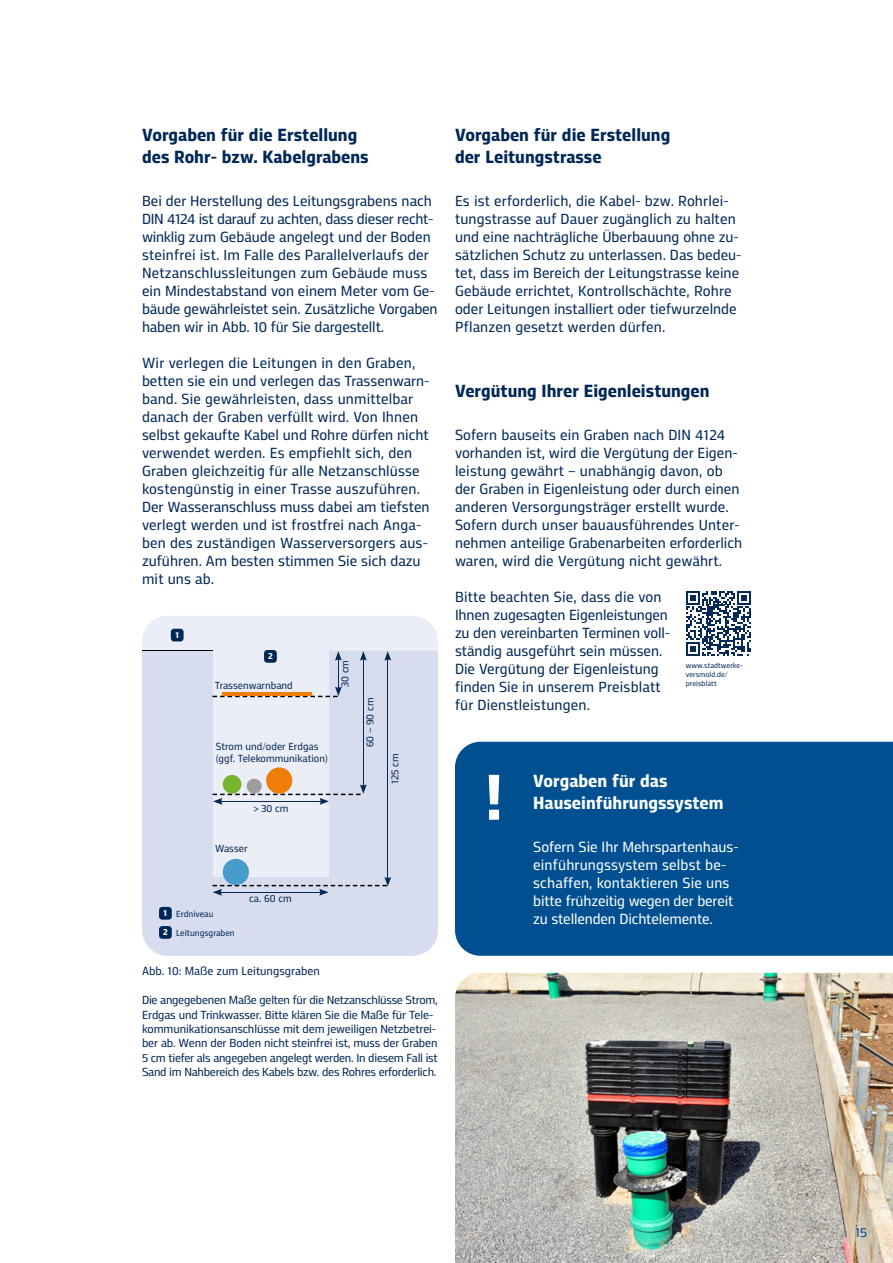
<style>
.page{position:relative;width:893px;height:1263px;background:#fff}
.page>*{position:absolute;margin:0;border:0;box-sizing:border-box;transform-origin:0 0}
.t1{font:700 66px "Dalle Set";color:#fff}
.t2{font:700 18px/21.6px "Dalle Set";color:#002857}
.t3{font:700 18px/21.6px "Dalle Set";color:#fff}
.t4{font:15px/18px "Dalle Set";color:#002857}
.t5{font:15px/18px "Dalle Set";color:#fff}
.t6{font:13.5px "Dalle Set";color:#005091}
.t7{font:12px/14.4px "Dalle Set";letter-spacing:-.015em;color:#002857}
.t8{font:10.5px/12px "Dalle Set";color:#062954}
.t9{font:9px/19.2px "Dalle Set";color:#002857}
.t10{font:700 9px/19.2px "Dalle Set";color:#fff}
.t11{font:7.5px/9px "Dalle Set";letter-spacing:.01em;color:#002857}
</style>
<div class="page">
<div style="left:142px;top:916px;width:296px;height:40px;background:#d7ddee"></div>
<div style="left:142px;top:616px;width:296px;height:35px;background:#ebeef7"></div>
<svg style="left:142px;top:651px;width:296px;height:265px;background:#dde2f0"></svg>
<hr style="left:142px;top:650px;width:71px;height:1px;background:#000">
<div style="left:223px;top:775px;width:18px;height:19px;background:#76b42e;border-radius:50%"></div>
<div style="left:266px;top:767px;width:26px;height:27px;background:#ee7d09;border-radius:50%"></div>
<div style="left:223px;top:859px;width:26px;height:26px;background:#479cca;border-radius:50%"></div>
<div style="left:247px;top:779px;width:15px;height:15px;background:#9d9d9c;border-radius:50%"></div>
<hr style="left:363px;top:658px;width:1px;height:129px;background:#062954">
<svg style="left:360px;top:651px;width:7px;height:10px"></svg>
<hr style="left:338px;top:658px;width:1px;height:31px;background:#062954">
<svg style="left:213px;top:686px;width:129px;height:11px"></svg>
<svg style="left:335px;top:651px;width:7px;height:10px"></svg>
<hr style="left:387px;top:658px;width:1px;height:221px;background:#062954">
<svg style="left:384px;top:651px;width:7px;height:10px"></svg>
<svg style="left:213px;top:784px;width:154px;height:21px;background:#c7c9c7"></svg>
<svg style="left:213px;top:877px;width:178px;height:19px;background:#bbc6d8"></svg>
<div style="left:159px;top:907px;width:13px;height:13px;background:#002857;border-radius:3px"></div>
<div style="left:159px;top:926px;width:13px;height:13px;background:#002857;border-radius:3px"></div>
<div style="left:264px;top:650px;width:13px;height:13px;background:#002857;border-radius:3px"></div>
<div style="left:171px;top:629px;width:13px;height:12px;background:#002857;border-radius:3px"></div>
<div style="left:455px;top:742px;width:438px;height:214px;background:#005091"></div>
<img style="left:455px;top:973px;width:438px;height:290px">
<svg style="left:686px;top:591px;width:65px;height:65px"></svg>
<p class="t2" style="left:142px;top:124px;width:228px">Vorgaben für die Erstellung des Rohr- bzw. Kabelgrabens</p>
<p class="t2" style="left:455px;top:124px;width:217px">Vorgaben für die Erstellung der Leitungstrasse</p>
<p class="t4" style="left:455px;top:191px;width:288px">Es ist erforderlich, die Kabel- bzw. Rohrlei&shy;tungstrasse auf Dauer zugänglich zu halten und eine nachträgliche Überbauung ohne zu&shy;sätzlichen Schutz zu unterlassen. Das bedeu&shy;tet, dass im Bereich der Leitungstrasse keine Gebäude errichtet, Kontrollschächte, Rohre oder Leitungen installiert oder tiefwurzelnde Pflanzen gesetzt werden dürfen.</p>
<p class="t4" style="left:142px;top:191px;width:297px">Bei der Herstellung des Leitungsgrabens nach DIN 4124 ist darauf zu achten, dass dieser recht&shy;winklig zum Gebäude angelegt und der Boden steinfrei ist. Im Falle des Parallelverlaufs der Netzanschlussleitungen zum Gebäude muss ein Mindestabstand von einem Meter vom Ge&shy;bäude gewährleistet sein. Zusätzliche Vorgaben haben wir in Abb. 10 für Sie dargestellt.</p>
<p class="t4" style="left:142px;top:353px;width:289px">Wir verlegen die Leitungen in den Graben, betten sie ein und verlegen das Trassenwarn&shy;band. Sie gewährleisten, dass unmittelbar danach der Graben verfüllt wird. Von Ihnen selbst gekaufte Kabel und Rohre dürfen nicht verwendet werden. Es empfiehlt sich, den Graben gleichzeitig für alle Netzanschlüsse kostengünstig in einer Trasse auszuführen.<br>Der Wasseranschluss muss dabei am tiefsten verlegt werden und ist frostfrei nach Anga&shy;ben des zuständigen Wasserversorgers aus&shy;zuführen. Am besten stimmen Sie sich dazu mit uns ab.</p>
<p class="t2" style="left:455px;top:379px;width:256px">Vergütung Ihrer Eigenleistungen</p>
<p class="t4" style="left:455px;top:425px;width:289px">Sofern bauseits ein Graben nach DIN 4124 vorhanden ist, wird die Vergütung der Eigen&shy;leistung gewährt – unabhängig davon, ob der Graben in Eigenleistung oder durch einen anderen Versorgungsträger erstellt wurde.<br>Sofern durch unser bauausführendes Unter&shy;nehmen anteilige Grabenarbeiten erforderlich waren, wird die Vergütung nicht gewährt.</p>
<p class="t4" style="left:455px;top:587px;width:217px">Bitte beachten Sie, dass die von<br>Ihnen zugesagten Eigenleistungen zu den vereinbarten Terminen voll&shy;ständig ausgeführt sein müssen.<br>Die Vergütung der Eigenleistung finden Sie in unserem Preisblatt für Dienstleistungen.</p>
<p class="t10" style="left:175px;top:625px;width:5px">1</p>
<p class="t10" style="left:268px;top:646px;width:6px">2</p>
<p class="t8" style="left:339px;top:687px;width:29px;rotate:-90deg">30 cm</p>
<p class="t11" style="left:686px;top:661px;width:59px">www.stadtwerke&shy;versmold.de/ preisblatt</p>
<p class="t8" style="left:215px;top:679px;width:79px">Trassenwarnband</p>
<p class="t8" style="left:364px;top:747px;width:51px;rotate:-90deg">60 – 90 cm</p>
<p class="t8" style="left:216px;top:740px;width:114px">Strom und/oder Erdgas (ggf. Telekommunikation)</p>
<p class="t8" style="left:389px;top:784px;width:32px;rotate:-90deg">125 cm</p>
<p class="t3" style="left:533px;top:770px;width:192px">Vorgaben für das<br>Hauseinführungssystem</p>
<h1 class="t1" style="left:484px;top:756px;width:21px">!</h1>
<p class="t8" style="left:254px;top:802px;width:36px">&gt; 30 cm</p>
<p class="t8" style="left:215px;top:843px;width:34px">Wasser</p>
<p class="t10" style="left:163px;top:903px;width:6px">1<br>2</p>
<p class="t9" style="left:176px;top:904px;width:60px">Erdniveau<br>Leitungsgraben</p>
<p class="t8" style="left:249px;top:893px;width:44px">ca. 60 cm</p>
<p class="t7" style="left:142px;top:964px;width:179px">Abb. 10: Maße zum Leitungsgraben</p>
<p class="t7" style="left:142px;top:993px;width:297px">Die angegebenen Maße gelten für die Netzanschlüsse Strom, Erdgas und Trinkwasser. Bitte klären Sie die Maße für Tele&shy;kommunikationsanschlüsse mit dem jeweiligen Netzbetrei&shy;ber ab. Wenn der Boden nicht steinfrei ist, muss der Graben 5 cm tiefer als angegeben angelegt werden. In diesem Fall ist Sand im Nahbereich des Kabels bzw. des Rohres erforderlich.</p>
<p class="t5" style="left:533px;top:837px;width:206px">Sofern Sie Ihr Mehrspartenhaus&shy;einführungssystem selbst be&shy;schaffen, kontaktieren Sie uns bitte frühzeitig wegen der bereit zu stellenden Dichtelemente.</p>
<p class="t6" style="left:855px;top:1224px;width:13px">15</p>
</div>
